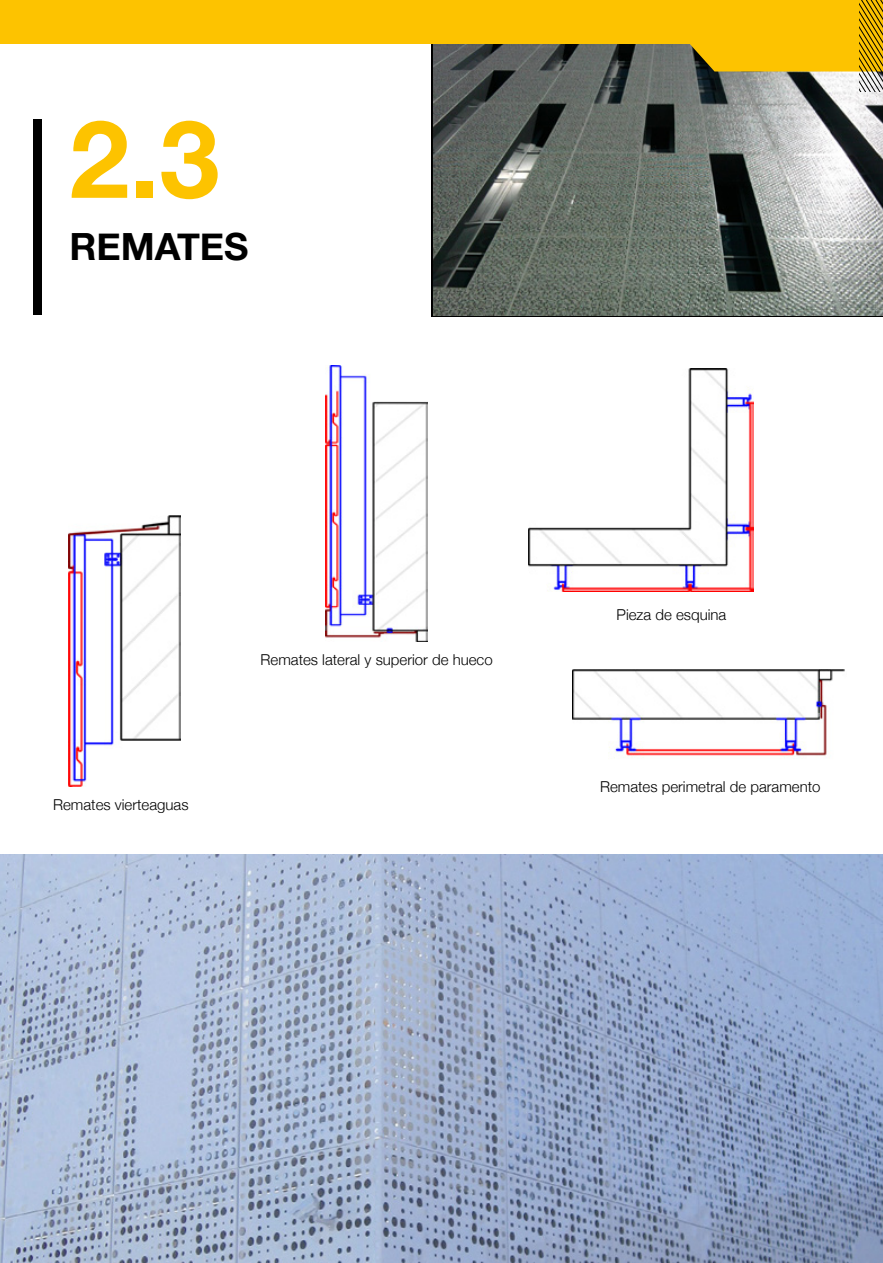
<style>
.page{position:relative;width:883px;height:1263px;background:#fff}
.page>*{position:absolute;margin:0;border:0;box-sizing:border-box;transform-origin:0 0}
.t1{font:700 108px "Helvetica Neue";color:#fdc300}
.t2{font:700 37.5px "Helvetica Neue";color:#000}
.t3{font:300 15px "Helvetica Neue";color:#000}
</style>
<div class="page">
<img style="left:433px;top:43px;width:449px;height:273px">
<div style="left:33px;top:119px;width:9px;height:196px;background:#000"></div>
<img style="left:528px;top:368px;width:225px;height:224px">
<img style="left:325px;top:365px;width:103px;height:276px">
<img style="left:572px;top:670px;width:273px;height:88px">
<img style="left:68px;top:515px;width:113px;height:271px">
<img style="left:0;top:855px;width:882px;height:408px">
<div style="left:0;top:0;width:882px;height:43px;background:#fdc300"></div>
<svg style="left:688px;top:0;width:194px;height:91px"></svg>
<h1 class="t1" style="left:69px;top:75px;width:152px">2.3</h1>
<h2 class="t2" style="left:69px;top:217px;width:181px">REMATES</h2>
<p class="t3" style="left:53px;top:792px;width:137px">Remates vierteaguas</p>
<p class="t3" style="left:260px;top:648px;width:234px">Remates lateral y superior de hueco</p>
<p class="t3" style="left:616px;top:602px;width:111px">Pieza de esquina</p>
<p class="t3" style="left:600px;top:774px;width:222px">Remates perimetral de paramento</p>
</div>
